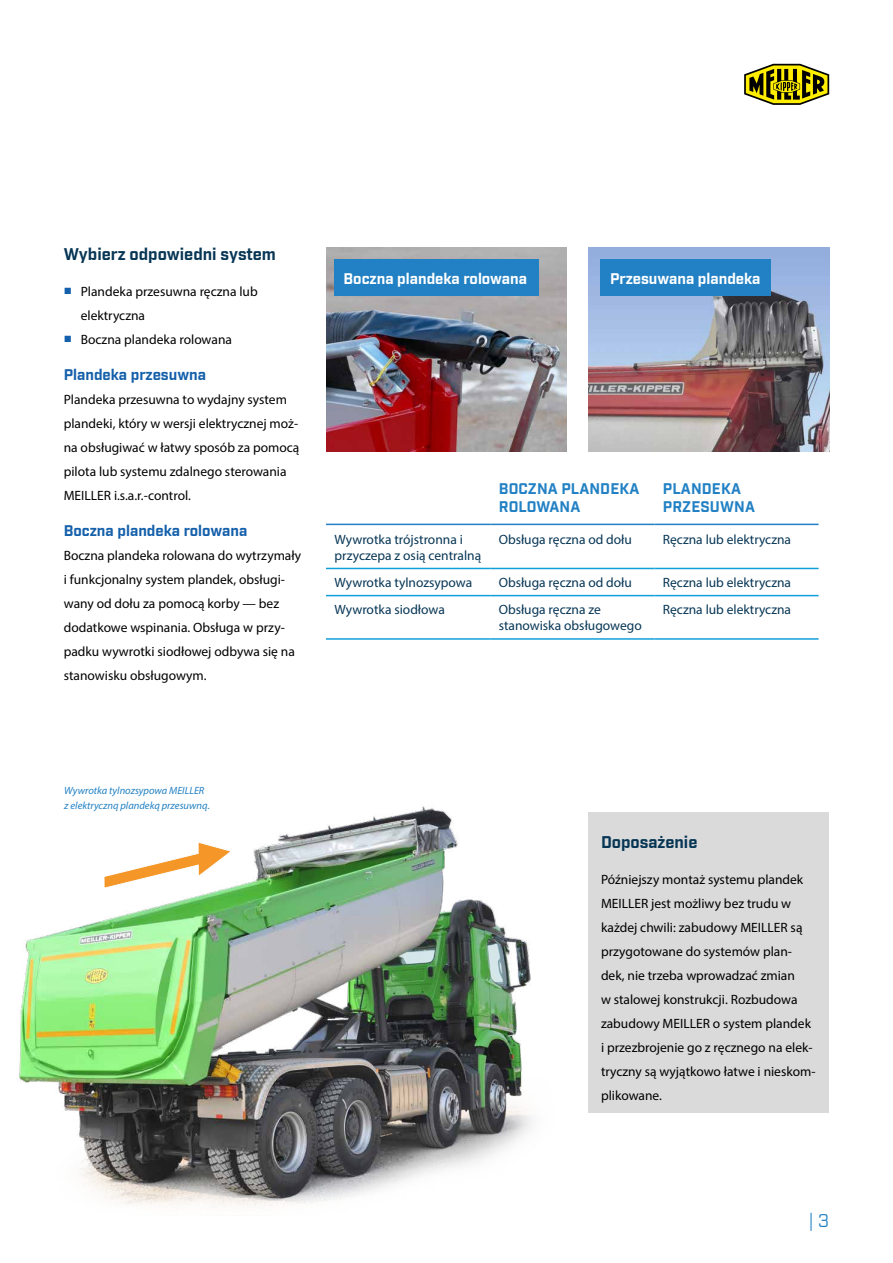
<style>
.page{position:relative;width:893px;height:1263px;background:#fff}
.page>*{position:absolute;margin:0;border:0;box-sizing:border-box;transform-origin:0 0}
.t1{font:18px "Industry";color:#2281c4}
.t2{font:700 16.5px "Industry";color:#073655}
.t3{font:700 15px "Industry";color:#fff}
.t4{font:700 15px/18px "Industry";letter-spacing:.01em;color:#2281c4}
.t5{font:700 15px "Industry";color:#1560ab}
.t6{font:13.5px/24px "Myriad Pro";color:#000}
.t7{font:13.5px/16.2px "Myriad Pro";color:#073655}
.t8{font:italic 10.5px/15px "Myriad Pro";color:#2281c4}
.s1{font-family:"Arial";color:#1560ab}
</style>
<div class="page">
<img style="left:326px;top:247px;width:241px;height:205px">
<img style="left:588px;top:248px;width:241px;height:204px">
<img style="left:18px;top:805px;width:635px;height:403px">
<svg style="left:103px;top:832px;width:130px;height:69px"></svg>
<hr style="left:326px;top:524px;width:164px;height:1px;background:#2281c4">
<hr style="left:490px;top:524px;width:164px;height:1px;background:#2281c4">
<hr style="left:654px;top:524px;width:165px;height:1px;background:#2281c4">
<hr style="left:326px;top:568px;width:164px;height:1px;background:#109fdb">
<hr style="left:490px;top:568px;width:164px;height:1px;background:#109fdb">
<hr style="left:654px;top:568px;width:165px;height:1px;background:#109fdb">
<hr style="left:326px;top:595px;width:164px;height:1px;background:#109fdb">
<hr style="left:490px;top:595px;width:164px;height:1px;background:#109fdb">
<hr style="left:654px;top:595px;width:165px;height:1px;background:#109fdb">
<hr style="left:326px;top:638px;width:164px;height:2px;background:#109fdb">
<hr style="left:490px;top:638px;width:164px;height:2px;background:#109fdb">
<hr style="left:654px;top:638px;width:165px;height:2px;background:#109fdb">
<div style="left:588px;top:812px;width:241px;height:300px;background:#dadada"></div>
<div style="left:601px;top:260px;width:170px;height:36px;background:#2281c4"></div>
<div style="left:334px;top:260px;width:205px;height:36px;background:#2281c4"></div>
<svg style="left:744px;top:64px;width:85px;height:41px"></svg>
<p class="t2" style="left:64px;top:244px;width:214px">Wybierz odpowiedni system</p>
<p class="t6" style="left:81px;top:279px;width:178px;text-indent:-17px"><span class="s1">■</span> Plandeka przesuwna ręczna lub elektryczna</p>
<p class="t6" style="left:64px;top:327px;width:170px"><span class="s1">■</span> Boczna plandeka rolowana</p>
<p class="t5" style="left:64px;top:365px;width:144px">Plandeka przesuwna</p>
<p class="t6" style="left:64px;top:387px;width:237px">Plandeka przesuwna to wydajny system plandeki, który w wersji elektrycznej moż&shy;na obsługiwać w łatwy sposób za pomocą pilota lub systemu zdalnego sterowania MEILLER i.s.a.r.-control.</p>
<p class="t5" style="left:64px;top:521px;width:185px">Boczna plandeka rolowana</p>
<p class="t6" style="left:64px;top:543px;width:239px">Boczna plandeka rolowana do wytrzymały i funkcjonalny system plandek, obsługi&shy;wany od dołu za pomocą korby — bez dodatkowe wspinania. Obsługa w przy&shy;padku wywrotki siodłowej odbywa się na stanowisku obsługowym.</p>
<p class="t3" style="left:344px;top:269px;width:185px">Boczna plandeka rolowana</p>
<p class="t3" style="left:610px;top:269px;width:152px">Przesuwana plandeka</p>
<p class="t4" style="left:499px;top:480px;width:142px">BOCZNA PLANDEKA<br>ROLOWANA</p>
<p class="t4" style="left:663px;top:480px;width:94px">PLANDEKA<br>PRZESUWNA</p>
<p class="t7" style="left:334px;top:531px;width:148px">Wywrotka trójstronna i przyczepa z osią centralną</p>
<p class="t7" style="left:499px;top:531px;width:135px">Obsługa ręczna od dołu</p>
<p class="t7" style="left:663px;top:531px;width:130px">Ręczna lub elektryczna</p>
<p class="t7" style="left:334px;top:574px;width:139px">Wywrotka tylnozsypowa</p>
<p class="t7" style="left:499px;top:574px;width:135px">Obsługa ręczna od dołu</p>
<p class="t7" style="left:663px;top:574px;width:130px">Ręczna lub elektryczna</p>
<p class="t7" style="left:334px;top:601px;width:112px">Wywrotka siodłowa</p>
<p class="t7" style="left:499px;top:601px;width:145px">Obsługa ręczna ze stanowiska obsługowego</p>
<p class="t7" style="left:663px;top:601px;width:130px">Ręczna lub elektryczna</p>
<p class="t8" style="left:64px;top:783px;width:147px">Wywrotka tylnozsypowa MEILLER z elektryczną plandeką przesuwną.</p>
<p class="t2" style="left:601px;top:832px;width:98px">Doposażenie</p>
<p class="t6" style="left:601px;top:867px;width:216px">Późniejszy montaż systemu plandek<br>MEILLER jest możliwy bez trudu w każdej chwili: zabudowy MEILLER są przygotowane do systemów plan&shy;dek, nie trzeba wprowadzać zmian<br>w stalowej konstrukcji. Rozbudowa zabudowy MEILLER o system plandek i przezbrojenie go z ręcznego na elek&shy;tryczny są wyjątkowo łatwe i nieskom&shy;plikowane.</p>
<h1 class="t1" style="left:808px;top:1210px;width:22px">| 3</h1>
</div>
